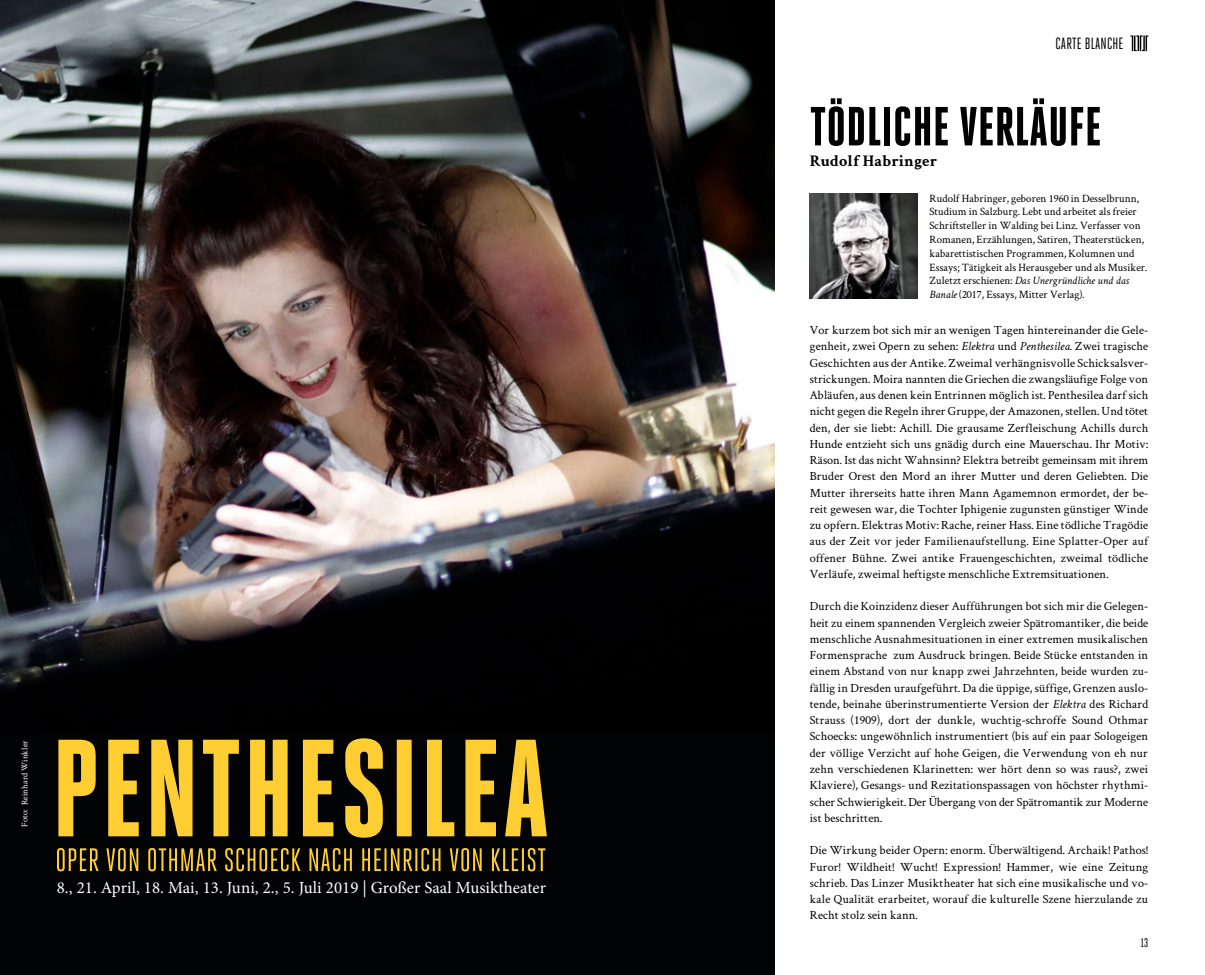
<style>
.page{position:relative;width:1205px;height:975px;background:#fff}
.page>*{position:absolute;margin:0;border:0;box-sizing:border-box;transform-origin:0 0}
.FOYER5_FLIESSTEXT{font:800 55px "Heroic Condensed";letter-spacing:.005em;color:#000}
.t1{font:16.88px "Minion Pro";letter-spacing:.005em;color:#fff}
.FOYER5_GASTSPIEL_BOL{font:700 16.25px "Crimson Text";letter-spacing:.01em;color:#000}
.t2{font:16.25px "Heroic Condensed";letter-spacing:.01em;color:#000}
.FOYER5_FLIESSTEXT-2{font:12.5px/16.2px "Crimson Text";letter-spacing:.01em;color:#000;text-align:justify}
.t3{font:12.5px "Heroic Condensed";color:#000}
.FOYER_ZITAT{font:11.25px/13.8px "Crimson Text";color:#000}
.t4{font:8.75px "Crimson Text";letter-spacing:.01em;color:#fff}
.s1{font-style:italic}
</style>
<div class="page">
<div style="left:0;top:0;width:774px;height:974px;background:#020305"></div>
<img style="left:0;top:0;width:774px;height:688px">
<img style="left:810px;top:194px;width:108px;height:104px">
<svg style="left:58px;top:738px;width:489px;height:99px"></svg>
<svg style="left:57px;top:848px;width:488px;height:23px"></svg>
<svg style="left:1130px;top:35px;width:18px;height:16px"></svg>
<p class="t4" style="left:19px;top:826px;width:88px;rotate:-90deg">Foto: Reinhard Winkler</p>
<p class="t1" style="left:57px;top:876px;width:491px">8., 21. April, 18. Mai, 13. Juni, 2., 5. Juli 2019 | Großer Saal Musiktheater</p>
<p class="t2" style="left:1055px;top:35px;width:70px">CARTE BLANCHE</p>
<p class="FOYER5_FLIESSTEXT" style="left:810px;top:96px;width:293px">TÖDLICHE VERLÄUFE</p>
<p class="FOYER5_GASTSPIEL_BOL" style="left:810px;top:148px;width:129px">Rudolf Habringer</p>
<p class="FOYER_ZITAT" style="left:929px;top:191px;width:219px">Rudolf Habringer, geboren 1960 in Desselbrunn, Studium in Salzburg. Lebt und arbeitet als freier Schriftsteller in Walding bei Linz. Verfasser von Romanen, Erzählungen, Satiren, Theaterstücken, kabarettistischen Programmen, Kolumnen und Essays; Tätigkeit als Herausgeber und als Musiker.</p>
<p class="FOYER_ZITAT" style="left:929px;top:273px;width:201px">Zuletzt erschienen: <span class="s1">Das Unergründliche und das<br>Banale</span> (2017, Essays, Mitter Verlag).</p>
<p class="FOYER5_FLIESSTEXT-2" style="left:810px;top:321px;width:340px">Vor kurzem bot sich mir an wenigen Tagen hintereinander die Gele&shy;genheit, zwei Opern zu sehen: <span class="s1">Elektra</span> und <span class="s1">Penthesilea</span>. Zwei tragische Geschichten aus der Antike. Zweimal verhängnisvolle Schicksalsver&shy;strickungen. Moira nannten die Griechen die zwangsläufige Folge von Abläufen, aus denen kein Entrinnen möglich ist. Penthesilea darf sich nicht gegen die Regeln ihrer Gruppe, der Amazonen, stellen. Und tötet den, der sie liebt: Achill. Die grausame Zerfleischung Achills durch Hunde entzieht sich uns gnädig durch eine Mauerschau. Ihr Motiv:<br>Räson. Ist das nicht Wahnsinn? Elektra betreibt gemeinsam mit ihrem Bruder Orest den Mord an ihrer Mutter und deren Geliebten. Die Mutter ihrerseits hatte ihren Mann Agamemnon ermordet, der be&shy;reit gewesen war, die Tochter Iphigenie zugunsten günstiger Winde zu opfern. Elektras Motiv: Rache, reiner Hass. Eine tödliche Tragödie aus der Zeit vor jeder Familienaufstellung. Eine Splatter-Oper auf offener Bühne. Zwei antike Frauengeschichten, zweimal tödliche Verläufe, zweimal heftigste menschliche Extremsituationen.</p>
<p class="FOYER5_FLIESSTEXT-2" style="left:810px;top:597px;width:340px">Durch die Koinzidenz dieser Aufführungen bot sich mir die Gelegen&shy;heit zu einem spannenden Vergleich zweier Spätromantiker, die beide menschliche Ausnahmesituationen in einer extremen musikalischen Formensprache zum Ausdruck bringen. Beide Stücke entstanden in einem Abstand von nur knapp zwei Jahrzehnten, beide wurden zu&shy;fällig in Dresden uraufgeführt. Da die üppige, süffige, Grenzen auslo&shy;tende, beinahe überinstrumentierte Version der <span class="s1">Elektra</span> des Richard Strauss (1909), dort der dunkle, wuchtig-schroffe Sound Othmar Schoecks: ungewöhnlich instrumentiert (bis auf ein paar Sologeigen der völlige Verzicht auf hohe Geigen, die Verwendung von eh nur zehn verschiedenen Klarinetten: wer hört denn so was raus?, zwei Klaviere), Gesangs- und Rezitationspassagen von höchster rhythmi&shy;scher Schwierigkeit. Der Übergang von der Spätromantik zur Moderne ist beschritten.</p>
<p class="FOYER5_FLIESSTEXT-2" style="left:810px;top:841px;width:340px">Die Wirkung beider Opern: enorm. Überwältigend. Archaik! Pathos!<br>Furor! Wildheit! Wucht! Expression! Hammer, wie eine Zeitung schrieb. Das Linzer Musiktheater hat sich eine musikalische und vo&shy;kale Qualität erarbeitet, worauf die kulturelle Szene hierzulande zu Recht stolz sein kann.</p>
<p class="t3" style="left:1140px;top:935px;width:9px">13</p>
</div>
